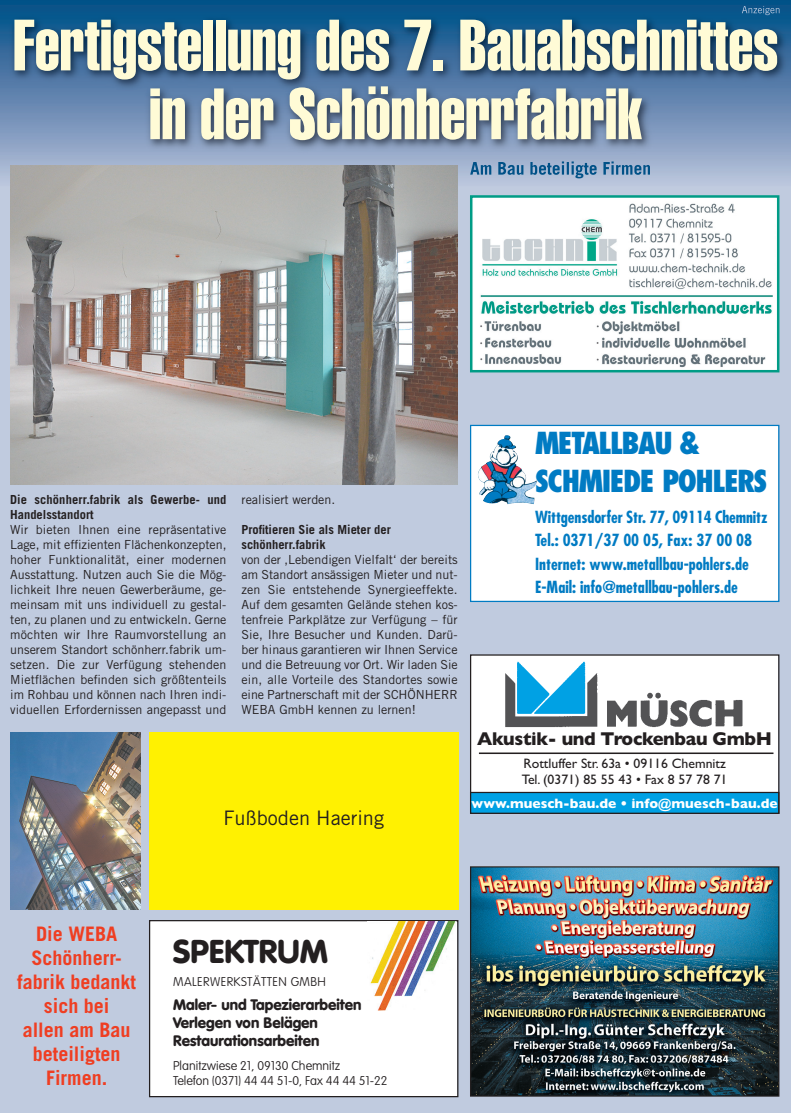
<style>
.page{position:relative;width:791px;height:1113px;background:#fff}
.page>*{position:absolute;margin:0;border:0;box-sizing:border-box;transform-origin:0 0}
.t1{font:71.25px/68.8px "Helvetica Extra Compressed";color:#fffbd6;text-align:center;scale:1.05 1}
.t2{font:900 32.5px "VAG Rounded";color:#231f20}
.t3{font:800 condensed 29.5px/38.4px "Futura";letter-spacing:-.05em;color:#007bc3}
.t4{font:700 20px/24px "Trade Gothic LT Std";color:#ef3e22;text-align:center}
.t5{font:20px "Trade Gothic LT Std";color:#231f20}
.t6{font:700 18.75px "Gill Sans";letter-spacing:-.02em;color:#231f20}
.t7{font:700 condensed 16.25px/23.4px "Futura";color:#007bc3}
.t8{font:900 15px/18px "VAG Rounded";color:#231f20}
.t9{font:13.75px/16.2px "Gill Sans";color:#231f20}
.t10{font:700 13.75px "Gill Sans";color:#fff}
.t11{font:12.5px/15px "Trade Gothic LT Std";color:#231f20;text-align:justify}
.t12{font:700 12.5px/15px "Trade Gothic LT Std";color:#231f20}
.t13{font:100 12.5px/15px "VAG Rounded";color:#231f20}
.t14{font:100 12.5px "VAG Rounded";letter-spacing:.035em;color:#231f20}
</style>
<div class="page">
<div style="left:0;top:0;width:790px;height:1113px;background:#c0cbdf"></div>
<img style="left:0;top:0;width:790px;height:186px">
<img style="left:473px;top:198px;width:303px;height:171px">
<div style="left:469px;top:195px;width:310px;height:177px;border:2px solid #009c86"></div>
<img style="left:790px;top:0;width:1px;height:175px">
<img style="left:741px;top:6px;width:38px;height:9px">
<img style="left:470px;top:161px;width:118px;height:14px">
<div style="left:471px;top:426px;width:306px;height:175px;background:#fff"></div>
<div style="left:469px;top:425px;width:310px;height:177px;border:1px solid #007bc3"></div>
<img style="left:509px;top:436px;width:8px;height:23px">
<div style="left:471px;top:655px;width:306px;height:157px;background:#fff"></div>
<div style="left:469px;top:654px;width:310px;height:160px;border:1px solid #231f20"></div>
<div style="left:471px;top:793px;width:306px;height:19px;background:#00a1e4"></div>
<div style="left:469px;top:792px;width:310px;height:22px;border:1px solid #231f20"></div>
<hr style="left:478px;top:752px;width:295px;height:2px;background:#231f20">
<img style="left:505px;top:661px;width:238px;height:67px">
<img style="left:471px;top:868px;width:306px;height:226px">
<div style="left:469px;top:866px;width:310px;height:230px;border:1px solid #231f20"></div>
<div style="left:150px;top:921px;width:307px;height:175px;background:#fff"></div>
<div style="left:149px;top:920px;width:309px;height:177px;border:1px solid #231f20"></div>
<img style="left:367px;top:921px;width:89px;height:90px">
<img style="left:10px;top:165px;width:447px;height:320px">
<img style="left:10px;top:732px;width:130px;height:177px">
<div style="left:149px;top:732px;width:309px;height:177px;background:#fff101"></div>
<h1 class="t1" style="left:13px;top:15px;width:730px">Fertigstellung des 7. Bauabschnittes in der Schönherrfabrik</h1>
<p class="t12" style="left:10px;top:493px;width:218px">Die schönherr.fabrik als Gewerbe- und<br>Handelsstandort</p>
<p class="t11" style="left:10px;top:523px;width:218px">Wir bieten Ihnen eine repräsentative Lage, mit effizienten Flächenkonzepten, hoher Funktionalität, einer modernen Ausstattung. Nutzen auch Sie die Mög&shy;lichkeit Ihre neuen Gewerberäume, ge&shy;meinsam mit uns individuell zu gestal&shy;ten, zu planen und zu entwickeln. Gerne möchten wir Ihre Raumvorstellung an unserem Standort schönherr.fabrik um&shy;setzen. Die zur Verfügung stehenden Mietflächen befinden sich größtenteils im Rohbau und können nach Ihren indi&shy;viduellen Erfordernissen angepasst und</p>
<p class="t11" style="left:241px;top:493px;width:95px">realisiert werden.</p>
<p class="t12" style="left:241px;top:523px;width:151px">Profitieren Sie als Mieter der schönherr.fabrik</p>
<p class="t11" style="left:241px;top:553px;width:218px">von der ‚Lebendigen Vielfalt‘ der bereits am Standort ansässigen Mieter und nut&shy;zen Sie entstehende Synergieeffekte.<br>Auf dem gesamten Gelände stehen kos&shy;tenfreie Parkplätze zur Verfügung – für Sie, Ihre Besucher und Kunden. Darü&shy;ber hinaus garantieren wir Ihnen Service und die Betreuung vor Ort. Wir laden Sie ein, alle Vorteile des Standortes sowie eine Partnerschaft mit der SCHÖNHERR WEBA GmbH kennen zu lernen!</p>
<h3 class="t5" style="left:223px;top:810px;width:162px">Fußboden Haering</h3>
<h3 class="t3" style="left:535px;top:426px;width:234px">METALLBAU &amp;<br>SCHMIEDE POHLERS</h3>
<h3 class="t7" style="left:535px;top:506px;width:234px">Wittgensdorfer Str. 77, 09114 Chemnitz Tel.: 0371/37 00 05, Fax: 37 00 08<br>Internet: www.metallbau-pohlers.de E-Mail: info@metallbau-pohlers.de</h3>
<h3 class="t6" style="left:477px;top:732px;width:296px">Akustik- und Trockenbau GmbH</h3>
<p class="t9" style="left:521px;top:757px;width:207px">Rottluffer Str. 63a • 09116 Chemnitz<br>Tel. (0371) 85 55 43 • Fax 8 57 78 71</p>
<p class="t10" style="left:471px;top:798px;width:307px">www.muesch-bau.de • info@muesch-bau.de</p>
<h3 class="t4" style="left:17px;top:924px;width:120px">Die WEBA<br>Schönherr&shy;fabrik bedankt sich bei<br>allen am Bau beteiligten<br>Firmen.</h3>
<h2 class="t2" style="left:173px;top:937px;width:156px">SPEKTRUM</h2>
<p class="t14" style="left:173px;top:976px;width:154px">MALERWERKSTÄTTEN GMBH</p>
<p class="t8" style="left:173px;top:997px;width:190px">Maler- und Tapezierarbeiten<br>Verlegen von Belägen<br>Restaurationsarbeiten</p>
<p class="t13" style="left:173px;top:1058px;width:216px">Planitzwiese 21, 09130 Chemnitz<br>Telefon (0371) 44 44 51-0, Fax 44 44 51-22</p>
</div>
